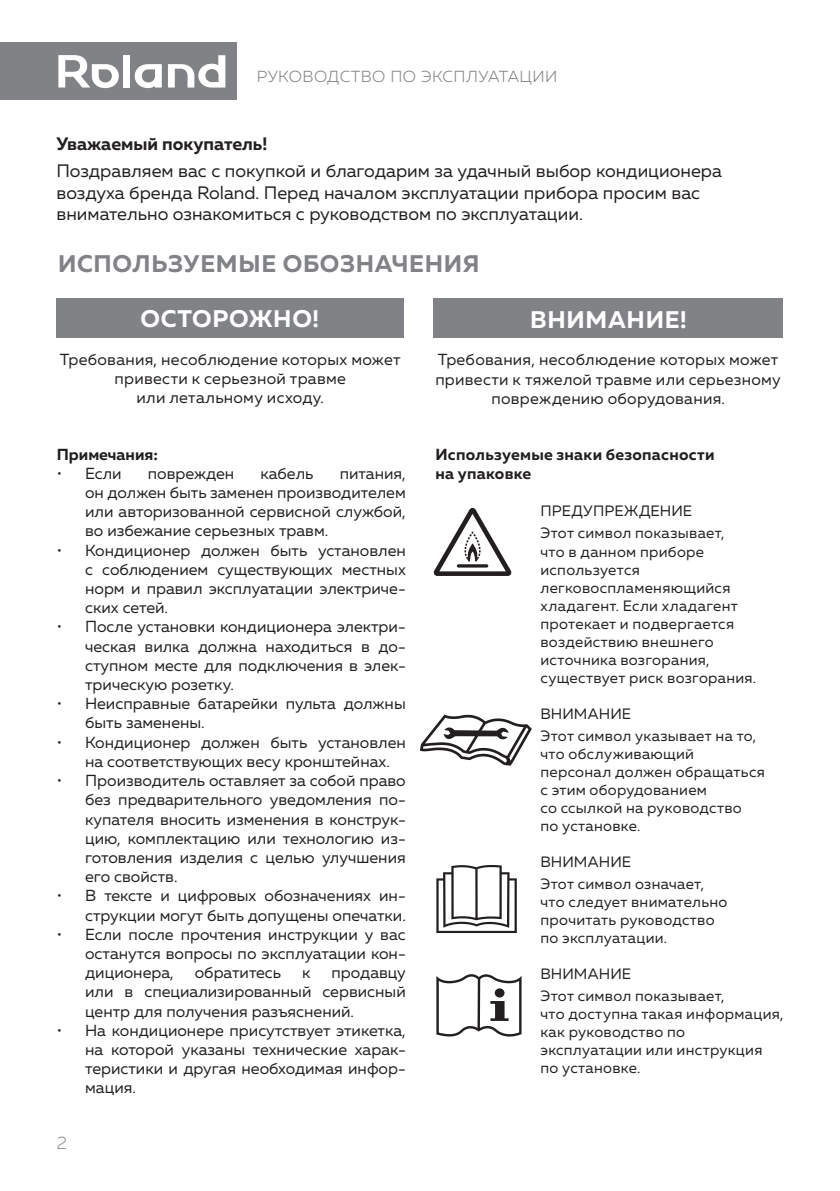
<style>
.page{position:relative;width:840px;height:1191px;background:#fff}
.page>*{position:absolute;margin:0;border:0;box-sizing:border-box;transform-origin:0 0}
.t1{font:700 24px "Muller";letter-spacing:.03em;color:#808285}
.t2{font:700 24px "Muller";letter-spacing:.03em;color:#fff}
.t3{font:18px/21.6px "Muller";color:#231f20}
.t4{font:700 18px "Muller";color:#231f20}
.t5{font:300 18px "Muller";color:#939598}
.t6{font:16px/19.2px "Muller";color:#231f20;text-align:justify}
.t7{font:700 16px/19.2px "Muller";letter-spacing:.015em;color:#231f20}
.t8{font:300 16px "Muller";letter-spacing:.03em;color:#808285}
.t9{font:15px/18px "Muller";letter-spacing:.02em;color:#231f20}
</style>
<div class="page">
<div style="left:0;top:43px;width:237px;height:57px;background:#808285"></div>
<div style="left:123px;top:55px;width:7px;height:32px;background:#fff"></div>
<svg style="left:58px;top:55px;width:61px;height:33px"></svg>
<svg style="left:168px;top:55px;width:57px;height:33px"></svg>
<svg style="left:135px;top:64px;width:27px;height:24px"></svg>
<div style="left:433px;top:298px;width:349px;height:40px;background:#808285"></div>
<div style="left:56px;top:298px;width:347px;height:40px;background:#808285"></div>
<svg style="left:433px;top:508px;width:78px;height:68px"></svg>
<svg style="left:436px;top:974px;width:85px;height:62px"></svg>
<div style="left:494px;top:988px;width:10px;height:9px;background:#231f20;border-radius:50%"></div>
<svg style="left:419px;top:714px;width:112px;height:51px"></svg>
<svg style="left:436px;top:865px;width:80px;height:68px"></svg>
<p class="t8" style="left:256px;top:66px;width:302px">РУКОВОДСТВО ПО ЭКСПЛУАТАЦИИ</p>
<p class="t4" style="left:56px;top:132px;width:212px">Уважаемый покупатель!</p>
<p class="t3" style="left:56px;top:160px;width:666px">Поздравляем вас с покупкой и благодарим за удачный выбор кондиционера воздуха бренда Roland. Перед началом эксплуатации прибора просим вас внимательно ознакомиться с руководством по эксплуатации.</p>
<h1 class="t1" style="left:58px;top:249px;width:423px">ИСПОЛЬЗУЕМЫЕ ОБОЗНАЧЕНИЯ</h1>
<h1 class="t2" style="left:140px;top:304px;width:180px">ОСТОРОЖНО!</h1>
<h1 class="t2" style="left:530px;top:304px;width:158px">ВНИМАНИЕ!</h1>
<p class="t6" style="left:60px;top:349px;width:342px;text-align:center">Требования, несоблюдение которых может привести к серьезной травме<br>или летальному исходу.</p>
<p class="t6" style="left:435px;top:350px;width:347px;text-align:center">Требования, несоблюдение которых может привести к тяжелой травме или серьезному повреждению оборудования.</p>
<p class="t7" style="left:57px;top:444px;width:103px">Примечания:</p>
<p class="t6" style="left:57px;top:463px;width:66px">• Если</p>
<p class="t6" style="left:148px;top:463px;width:88px">поврежден</p>
<p class="t6" style="left:260px;top:463px;width:54px">кабель</p>
<p class="t6" style="left:85px;top:463px;width:322px;text-indent:254px">питания, он должен быть заменен производителем или авторизованной сервисной службой, во избежание серьезных травм.</p>
<p class="t6" style="left:85px;top:540px;width:322px;text-indent:-28px">• Кондиционер должен быть установлен с соблюдением существующих местных норм и правил эксплуатации электриче&shy;ских сетей.</p>
<p class="t6" style="left:85px;top:617px;width:322px;text-indent:-28px">• После установки кондиционера электри&shy;ческая вилка должна находиться в до&shy;ступном месте для подключения в элек&shy;трическую розетку.</p>
<p class="t6" style="left:85px;top:694px;width:322px;text-indent:-28px">• Неисправные батарейки пульта должны быть заменены.</p>
<p class="t6" style="left:85px;top:732px;width:322px;text-indent:-28px">• Кондиционер должен быть установлен на соответствующих весу кронштейнах.</p>
<p class="t6" style="left:85px;top:770px;width:322px;text-indent:-28px">• Производитель оставляет за собой право без предварительного уведомления по&shy;купателя вносить изменения в конструк&shy;цию, комплектацию или технологию из&shy;готовления изделия с целью улучшения его свойств.</p>
<p class="t6" style="left:57px;top:886px;width:350px;text-align:right">• В тексте и цифровых обозначениях ин&shy;струкции могут быть допущены опечатки.</p>
<p class="t6" style="left:85px;top:924px;width:322px;text-indent:-28px">• Если после прочтения инструкции у вас останутся вопросы по эксплуатации кон&shy;диционера,</p>
<p class="t6" style="left:195px;top:962px;width:88px">обратитесь</p>
<p class="t6" style="left:302px;top:962px;width:10px">к</p>
<p class="t6" style="left:85px;top:962px;width:322px;text-indent:246px">продавцу или в специализированный сервисный центр для получения разъяснений.</p>
<p class="t6" style="left:85px;top:1020px;width:322px;text-indent:-28px">• На кондиционере присутствует этикетка, на которой указаны технические харак&shy;теристики и другая необходимая инфор&shy;мация.</p>
<p class="t5" style="left:57px;top:1131px;width:12px">2</p>
<p class="t7" style="left:435px;top:444px;width:280px">Используемые знаки безопасности на упаковке</p>
<p class="t9" style="left:540px;top:500px;width:185px;line-height:22px">ПРЕДУПРЕЖДЕНИЕ<br>Этот символ показывает,</p>
<p class="t9" style="left:540px;top:542px;width:217px">что в данном приборе используется легковоспламеняющийся хладагент. Если хладагент протекает и подвергается воздействию внешнего источника возгорания, существует риск возгорания.</p>
<p class="t9" style="left:540px;top:702px;width:217px;line-height:22px">ВНИМАНИЕ<br>Этот символ указывает на то,</p>
<p class="t9" style="left:540px;top:744px;width:226px">что обслуживающий персонал должен обращаться с этим оборудованием<br>со ссылкой на руководство<br>по установке.</p>
<p class="t9" style="left:540px;top:850px;width:165px;line-height:22px">ВНИМАНИЕ<br>Этот символ означает,</p>
<p class="t9" style="left:540px;top:892px;width:188px">что следует внимательно прочитать руководство по эксплуатации.</p>
<p class="t9" style="left:540px;top:962px;width:185px;line-height:22px">ВНИМАНИЕ<br>Этот символ показывает,</p>
<p class="t9" style="left:540px;top:1004px;width:244px">что доступна такая информация, как руководство по эксплуатации или инструкция по установке.</p>
</div>
